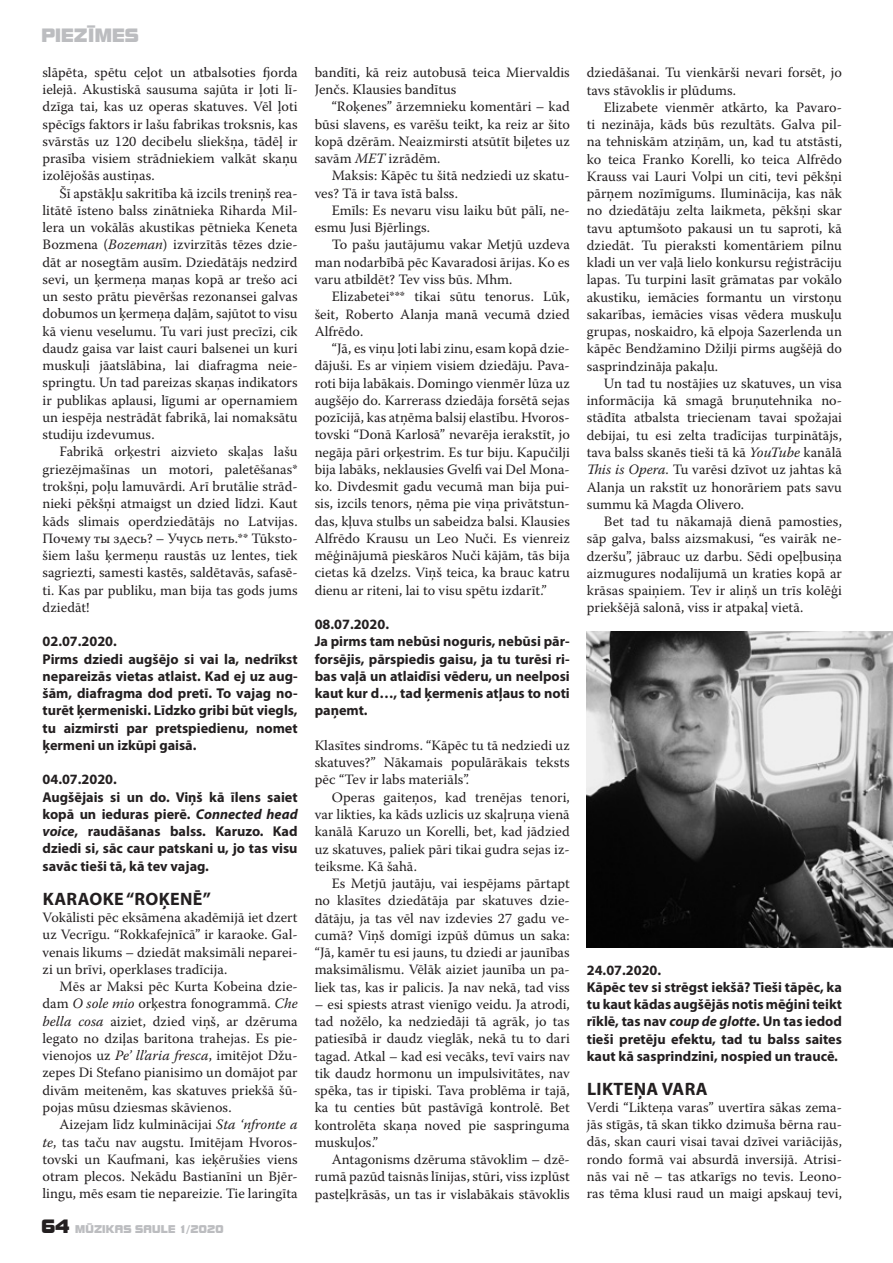
<style>
.page{position:relative;width:893px;height:1263px;background:#fff}
.page>*{position:absolute;margin:0;border:0;box-sizing:border-box;transform-origin:0 0}
.t1{font:700 18px "Myriad Pro";letter-spacing:.02em;color:#231f20}
.t2{font:18px "Bolt Bold LAT";color:#bcbdc0}
.t3{font:14.25px/17.2px "Warnock Pro";color:#231f20;text-align:justify}
.t4{font:700 14.25px/17.2px "Myriad Pro";color:#231f20}
.t5{font:10.5px "Bolt Bold LAT";letter-spacing:.02em;color:#bcbdc0}
.s1{font-style:italic}
.s2{font-size:18px;color:#231f20}
</style>
<div class="page">
<img style="left:587px;top:631px;width:306px;height:316px">
<p class="t2" style="left:41px;top:26px;width:99px">PIEZĪMES</p>
<p class="t3" style="left:43px;top:63px;width:257px">slāpēta, spētu ceļot un atbalsoties fjorda ielejā. Akustiskā sausuma sajūta ir ļoti lī&shy;dzīga tai, kas uz operas skatuves. Vēl ļoti spēcīgs faktors ir lašu fabrikas troksnis, kas svārstās uz 120 decibelu sliekšņa, tādēļ ir prasība visiem strādniekiem valkāt skaņu izolējošās austiņas.</p>
<p class="t3" style="left:43px;top:184px;width:257px;text-indent:17px">Šī apstākļu sakritība kā izcils treniņš rea&shy;litātē īsteno balss zinātnieka Riharda Mil&shy;lera un vokālās akustikas pētnieka Keneta Bozmena (<span class="s1">Bozeman</span>) izvirzītās tēzes dzie&shy;dāt ar nosegtām ausīm. Dziedātājs nedzird sevi, un ķermeņa maņas kopā ar trešo aci un sesto prātu pievēršas rezonansei galvas dobumos un ķermeņa daļām, sajūtot to visu kā vienu veselumu. Tu vari just precīzi, cik daudz gaisa var laist cauri balsenei un kuri muskuļi jāatslābina, lai diafragma neie&shy;springtu. Un tad pareizas skaņas indikators ir publikas aplausi, līgumi ar opernamiem un iespēja nestrādāt fabrikā, lai nomaksātu studiju izdevumus.</p>
<p class="t3" style="left:43px;top:443px;width:257px;text-indent:17px">Fabrikā orķestri aizvieto skaļas lašu griezējmašīnas un motori, paletēšanas* trokšņi, poļu lamuvārdi. Arī brutālie strād&shy;nieki pēkšņi atmaigst un dzied līdzi. Kaut kāds slimais operdziedātājs no Latvijas.<br>Почему ты здесь? – Учусь петь.** Tūksto&shy;šiem lašu ķermeņu raustās uz lentes, tiek sagriezti, samesti kastēs, saldētavās, safasē&shy;ti. Kas par publiku, man bija tas gods jums dziedāt!</p>
<p class="t4" style="left:43px;top:633px;width:257px">02.07.2020.<br>Pirms dziedi augšējo si vai la, nedrīkst nepareizās vietas atlaist. Kad ej uz aug&shy;šām, diafragma dod pretī. To vajag no&shy;turēt ķermeniski. Līdzko gribi būt viegls, tu aizmirsti par pretspiedienu, nomet ķermeni un izkūpi gaisā.</p>
<p class="t4" style="left:43px;top:771px;width:257px">04.07.2020.<br>Augšējais si un do. Viņš kā īlens saiet kopā un ieduras pierē. <span class="s1">Connected head voice</span>, raudāšanas balss. Karuzo. Kad dziedi si, sāc caur patskani u, jo tas visu savāc tieši tā, kā tev vajag.</p>
<p class="t1" style="left:43px;top:889px;width:170px">KARAOKE “ROĶENĒ”</p>
<p class="t3" style="left:43px;top:908px;width:257px">Vokālisti pēc eksāmena akadēmijā iet dzert uz Vecrīgu. “Rokkafejnīcā” ir karaoke. Gal&shy;venais likums – dziedāt maksimāli neparei&shy;zi un brīvi, operklases tradīcija.</p>
<p class="t3" style="left:43px;top:978px;width:257px;text-indent:17px">Mēs ar Maksi pēc Kurta Kobeina dzie&shy;dam <span class="s1">O sole mio</span> orķestra fonogrammā. <span class="s1">Che bella cosa</span> aiziet, dzied viņš, ar dzēruma legato no dziļas baritona trahejas. Es pie&shy;vienojos uz <span class="s1">Pe’ ll’aria fresca</span>, imitējot Džu&shy;zepes Di Stefano pianisimo un domājot par divām meitenēm, kas skatuves priekšā šū&shy;pojas mūsu dziesmas skāvienos.</p>
<p class="t3" style="left:43px;top:1116px;width:257px;text-indent:17px">Aizejam līdz kulminācijai <span class="s1">Sta ‘nfronte a te</span>, tas taču nav augstu. Imitējam Hvoros&shy;tovski un Kaufmani, kas ieķērušies viens otram plecos. Nekādu Bastianīni un Bjēr&shy;lingu, mēs esam tie nepareizie. Tie laringīta</p>
<p class="t5" style="left:41px;top:1224px;width:184px"><span class="s2">64</span> MŪZIKAS SAULE 1/2020</p>
<p class="t3" style="left:315px;top:63px;width:257px">bandīti, kā reiz autobusā teica Miervaldis<br>Jenčs. Klausies bandītus</p>
<p class="t3" style="left:315px;top:98px;width:257px;text-indent:17px">“Roķenes” ārzemnieku komentāri – kad būsi slavens, es varēšu teikt, ka reiz ar šito kopā dzērām. Neaizmirsti atsūtīt biļetes uz savām <span class="s1">MET</span> izrādēm.</p>
<p class="t3" style="left:315px;top:167px;width:257px;text-indent:17px">Maksis: Kāpēc tu šitā nedziedi uz skatu&shy;ves? Tā ir tava īstā balss.</p>
<p class="t3" style="left:315px;top:201px;width:257px;text-indent:17px">Emīls: Es nevaru visu laiku būt pālī, ne&shy;esmu Jusi Bjērlings.</p>
<p class="t3" style="left:315px;top:236px;width:257px;text-indent:17px">To pašu jautājumu vakar Metjū uzdeva man nodarbībā pēc Kavaradosi ārijas. Ko es varu atbildēt? Tev viss būs. Mhm.</p>
<p class="t3" style="left:315px;top:288px;width:257px;text-indent:17px">Elizabetei*** tikai sūtu tenorus. Lūk, šeit, Roberto Alanja manā vecumā dzied Alfrēdo.</p>
<p class="t3" style="left:315px;top:339px;width:257px;text-indent:17px">“Jā, es viņu ļoti labi zinu, esam kopā dzie&shy;dājuši. Es ar viņiem visiem dziedāju. Pava&shy;roti bija labākais. Domingo vienmēr lūza uz augšējo do. Karrerass dziedāja forsētā sejas pozīcijā, kas atņēma balsij elastību. Hvoros&shy;tovski “Donā Karlosā” nevarēja ierakstīt, jo negāja pāri orķestrim. Es tur biju. Kapučilji bija labāks, neklausies Gvelfi vai Del Mona&shy;ko. Divdesmit gadu vecumā man bija pui&shy;sis, izcils tenors, ņēma pie viņa privātstun&shy;das, kļuva stulbs un sabeidza balsi. Klausies Alfrēdo Krausu un Leo Nuči. Es vienreiz mēģinājumā pieskāros Nuči kājām, tās bija cietas kā dzelzs. Viņš teica, ka brauc katru dienu ar riteni, lai to visu spētu izdarīt.”</p>
<p class="t4" style="left:315px;top:616px;width:257px">08.07.2020.<br>Ja pirms tam nebūsi noguris, nebūsi pār&shy;forsējis, pārspiedis gaisu, ja tu turēsi ri&shy;bas vaļā un atlaidīsi vēderu, un neelposi kaut kur d…, tad ķermenis atļaus to noti paņemt.</p>
<p class="t3" style="left:315px;top:736px;width:257px">Klasītes sindroms. “Kāpēc tu tā nedziedi uz skatuves?” Nākamais populārākais teksts pēc “Tev ir labs materiāls”.</p>
<p class="t3" style="left:315px;top:788px;width:257px;text-indent:17px">Operas gaiteņos, kad trenējas tenori, var likties, ka kāds uzlicis uz skaļruņa vienā kanālā Karuzo un Korelli, bet, kad jādzied uz skatuves, paliek pāri tikai gudra sejas iz&shy;teiksme. Kā šahā.</p>
<p class="t3" style="left:315px;top:874px;width:257px;text-indent:17px">Es Metjū jautāju, vai iespējams pārtapt no klasītes dziedātāja par skatuves dzie&shy;dātāju, ja tas vēl nav izdevies 27 gadu ve&shy;cumā? Viņš domīgi izpūš dūmus un saka: “Jā, kamēr tu esi jauns, tu dziedi ar jaunības maksimālismu. Vēlāk aiziet jaunība un pa&shy;liek tas, kas ir palicis. Ja nav nekā, tad viss</p>
<p class="t3" style="left:315px;top:995px;width:257px">– esi spiests atrast vienīgo veidu. Ja atrodi, tad nožēlo, ka nedziedāji tā agrāk, jo tas patiesībā ir daudz vieglāk, nekā tu to dari tagad. Atkal – kad esi vecāks, tevī vairs nav tik daudz hormonu un impulsivitātes, nav spēka, tas ir tipiski. Tava problēma ir tajā, ka tu centies būt pastāvīgā kontrolē. Bet kontrolēta skaņa noved pie saspringuma muskuļos.”</p>
<p class="t3" style="left:315px;top:1150px;width:257px;text-indent:17px">Antagonisms dzēruma stāvoklim – dzē&shy;rumā pazūd taisnās līnijas, stūri, viss izplūst pasteļkrāsās, un tas ir vislabākais stāvoklis</p>
<p class="t3" style="left:587px;top:64px;width:257px">dziedāšanai. Tu vienkārši nevari forsēt, jo tavs stāvoklis ir plūdums.</p>
<p class="t3" style="left:587px;top:98px;width:257px;text-indent:17px">Elizabete vienmēr atkārto, ka Pavaro&shy;ti nezināja, kāds būs rezultāts. Galva pil&shy;na tehniskām atziņām, un, kad tu atstāsti, ko teica Franko Korelli, ko teica Alfrēdo Krauss vai Lauri Volpi un citi, tevi pēkšņi pārņem nozīmīgums. Iluminācija, kas nāk no dziedātāju zelta laikmeta, pēkšņi skar tavu aptumšoto pakausi un tu saproti, kā dziedāt. Tu pieraksti komentāriem pilnu kladi un ver vaļā lielo konkursu reģistrāciju lapas. Tu turpini lasīt grāmatas par vokālo akustiku, iemācies formantu un virstoņu sakarības, iemācies visas vēdera muskuļu grupas, noskaidro, kā elpoja Sazerlenda un kāpēc Bendžamino Džilji pirms augšējā do sasprindzināja pakaļu.</p>
<p class="t3" style="left:587px;top:374px;width:257px;text-indent:17px">Un tad tu nostājies uz skatuves, un visa informācija kā smagā bruņutehnika no&shy;stādīta atbalsta triecienam tavai spožajai debijai, tu esi zelta tradīcijas turpinātājs, tava balss skanēs tieši tā kā <span class="s1">YouTube</span> kanālā <span class="s1">This is Opera</span>. Tu varēsi dzīvot uz jahtas kā Alanja un rakstīt uz honorāriem pats savu summu kā Magda Olivero.</p>
<p class="t3" style="left:587px;top:512px;width:257px;text-indent:17px">Bet tad tu nākamajā dienā pamosties, sāp galva, balss aizsmakusi, “es vairāk ne&shy;dzeršu”, jābrauc uz darbu. Sēdi opeļbusiņa aizmugures nodalījumā un kraties kopā ar krāsas spaiņiem. Tev ir aliņš un trīs kolēģi priekšējā salonā, viss ir atpakaļ vietā.</p>
<p class="t4" style="left:587px;top:961px;width:257px">24.07.2020.<br>Kāpēc tev si strēgst iekšā? Tieši tāpēc, ka tu kaut kādas augšējās notis mēģini teikt rīklē, tas nav <span class="s1">coup de glotte</span>. Un tas iedod tieši pretēju efektu, tad tu balss saites kaut kā sasprindzini, nospied un traucē.</p>
<p class="t1" style="left:587px;top:1078px;width:122px">LIKTEŅA VARA</p>
<p class="t3" style="left:587px;top:1098px;width:257px">Verdi “Likteņa varas” uvertīra sākas zema&shy;jās stīgās, tā skan tikko dzimuša bērna rau&shy;dās, skan cauri visai tavai dzīvei variācijās, rondo formā vai absurdā inversijā. Atrisi&shy;nās vai nē – tas atkarīgs no tevis. Leono&shy;ras tēma klusi raud un maigi apskauj tevi,</p>
</div>
